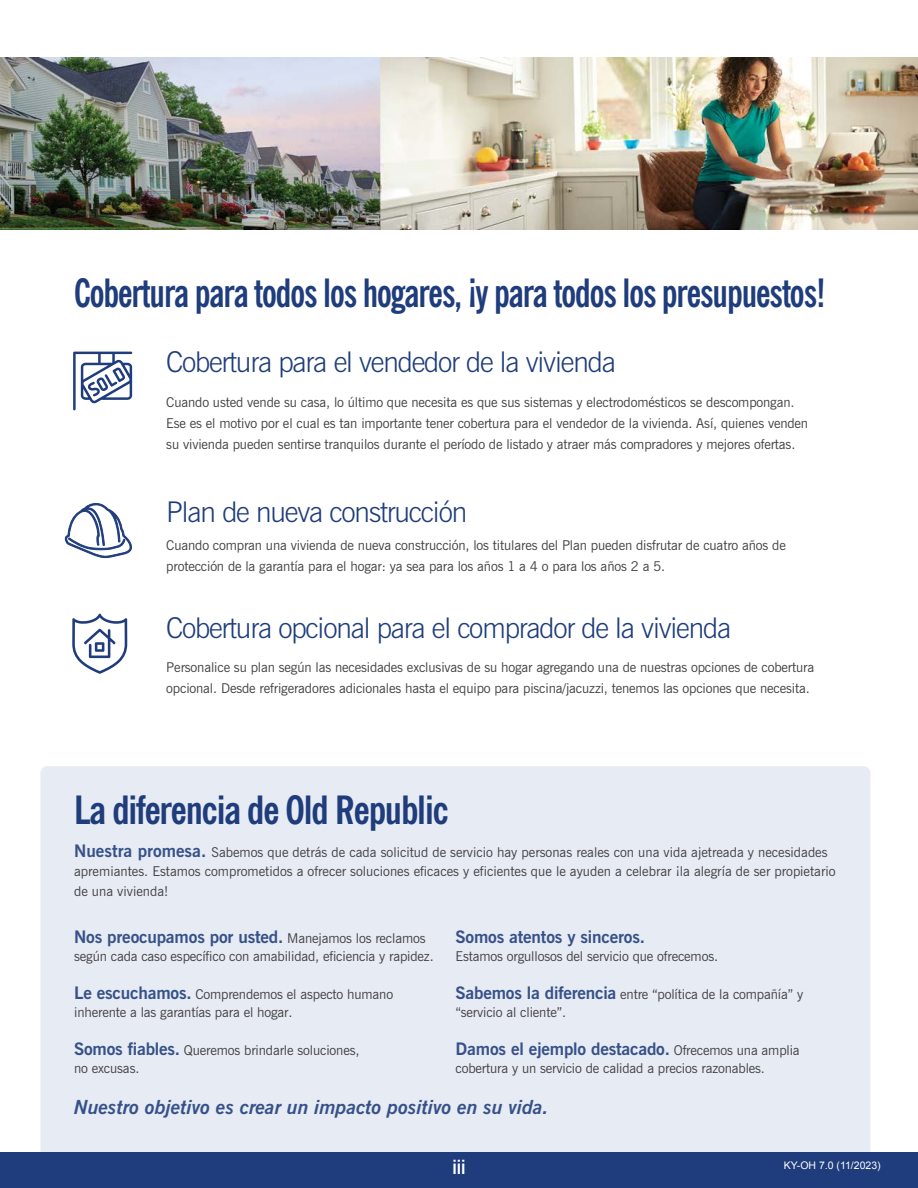
<style>
.page{position:relative;width:918px;height:1188px;background:#fff}
.page>*{position:absolute;margin:0;border:0;box-sizing:border-box;transform-origin:0 0}
.t1{font:700 condensed 39px "News Gothic BT";letter-spacing:-.03em;color:#1f3d7c;scale:.9 1}
.t2{font:700 condensed 39px "News Gothic BT";letter-spacing:-.03em;color:#1f3d7c}
.t3{font:300 28.5px "News Gothic BT";letter-spacing:-.04em;color:#1f3d7c}
.t4{font:italic 700 19.5px "News Gothic BT";color:#365189}
.t5{font:700 condensed 19.5px "News Gothic BT";color:#fff}
.t6{font:700 17.25px "News Gothic BT";letter-spacing:-.01em;color:#365189}
.t7{font:13.5px/21px "News Gothic BT";letter-spacing:-.01em;color:#414042}
.t8{font:10.5px "Arial";color:#fff}
.s1{font-weight:700;font-size:17.25px;color:#365189}
.s2{font-weight:400;font-size:13.5px;color:#414042}
</style>
<div class="page">
<div style="left:40px;top:766px;width:830px;height:397px;background:#e7ebf3;border-radius:7px"></div>
<div style="left:0;top:1153px;width:918px;height:35px;background:#1f3d7c"></div>
<svg style="left:73px;top:352px;width:59px;height:58px"></svg>
<svg style="left:72px;top:614px;width:55px;height:60px"></svg>
<svg style="left:64px;top:503px;width:68px;height:56px"></svg>
<img style="left:0;top:57px;width:918px;height:173px">
<h1 class="t1" style="left:74px;top:269px;width:836px">Cobertura para todos los hogares, ¡y para todos los presupuestos!</h1>
<h2 class="t3" style="left:166px;top:345px;width:451px">Cobertura para el vendedor de la vivienda</h2>
<p class="t7" style="left:166px;top:391px;width:643px">Cuando usted vende su casa, lo último que necesita es que sus sistemas y electrodomésticos se descompongan.<br>Ese es el motivo por el cual es tan importante tener cobertura para el vendedor de la vivienda. Así, quienes venden su vivienda pueden sentirse tranquilos durante el período de listado y atraer más compradores y mejores ofertas.</p>
<h2 class="t3" style="left:166px;top:495px;width:302px">Plan de nueva construcción</h2>
<p class="t7" style="left:166px;top:535px;width:621px">Cuando compran una vivienda de nueva construcción, los titulares del Plan pueden disfrutar de cuatro años de protección de la garantía para el hogar: ya sea para los años 1 a 4 o para los años 2 a 5.</p>
<h2 class="t3" style="left:166px;top:610px;width:566px">Cobertura opcional para el comprador de la vivienda</h2>
<p class="t7" style="left:166px;top:657px;width:649px">Personalice su plan según las necesidades exclusivas de su hogar agregando una de nuestras opciones de cobertura opcional. Desde refrigeradores adicionales hasta el equipo para piscina/jacuzzi, tenemos las opciones que necesita.</p>
<h1 class="t2" style="left:74px;top:786px;width:376px">La diferencia de Old Republic</h1>
<p class="t7" style="left:74px;top:842px;width:763px;line-height:19.5px"><span class="s1">Nuestra promesa.</span> Sabemos que detrás de cada solicitud de servicio hay personas reales con una vida ajetreada y necesidades apremiantes. Estamos comprometidos a ofrecer soluciones eficaces y eficientes que le ayuden a celebrar ¡la alegría de ser propietario de una vivienda!</p>
<p class="t6" style="left:74px;top:926px;width:353px">Nos preocupamos por usted. <span class="s2">Manejamos los reclamos</span></p>
<p class="t7" style="left:74px;top:945px;width:361px">según cada caso específico con amabilidad, eficiencia y rapidez.</p>
<p class="t7" style="left:74px;top:985px;width:321px;line-height:18px"><span class="s1">Le escuchamos.</span> Comprendemos el aspecto humano inherente a las garantías para el hogar.</p>
<p class="t7" style="left:74px;top:1041px;width:287px;line-height:18px"><span class="s1">Somos fiables.</span> Queremos brindarle soluciones, no excusas.</p>
<p class="t6" style="left:456px;top:926px;width:191px">Somos atentos y sinceros.</p>
<p class="t7" style="left:456px;top:945px;width:264px">Estamos orgullosos del servicio que ofrecemos.</p>
<p class="t7" style="left:456px;top:985px;width:349px;line-height:18px"><span class="s1">Sabemos la diferencia</span> entre “política de la compañía” y “servicio al cliente”.</p>
<p class="t6" style="left:456px;top:1039px;width:346px">Damos el ejemplo destacado. <span class="s2">Ofrecemos una amplia</span></p>
<p class="t7" style="left:456px;top:1058px;width:311px">cobertura y un servicio de calidad a precios razonables.</p>
<h3 class="t4" style="left:74px;top:1095px;width:476px">Nuestro objetivo es crear un impacto positivo en su vida.</h3>
<h3 class="t5" style="left:452px;top:1155px;width:15px">iii</h3>
<p class="t8" style="left:784px;top:1159px;width:98px">KY-OH 7.0 (11/2023)</p>
</div>
